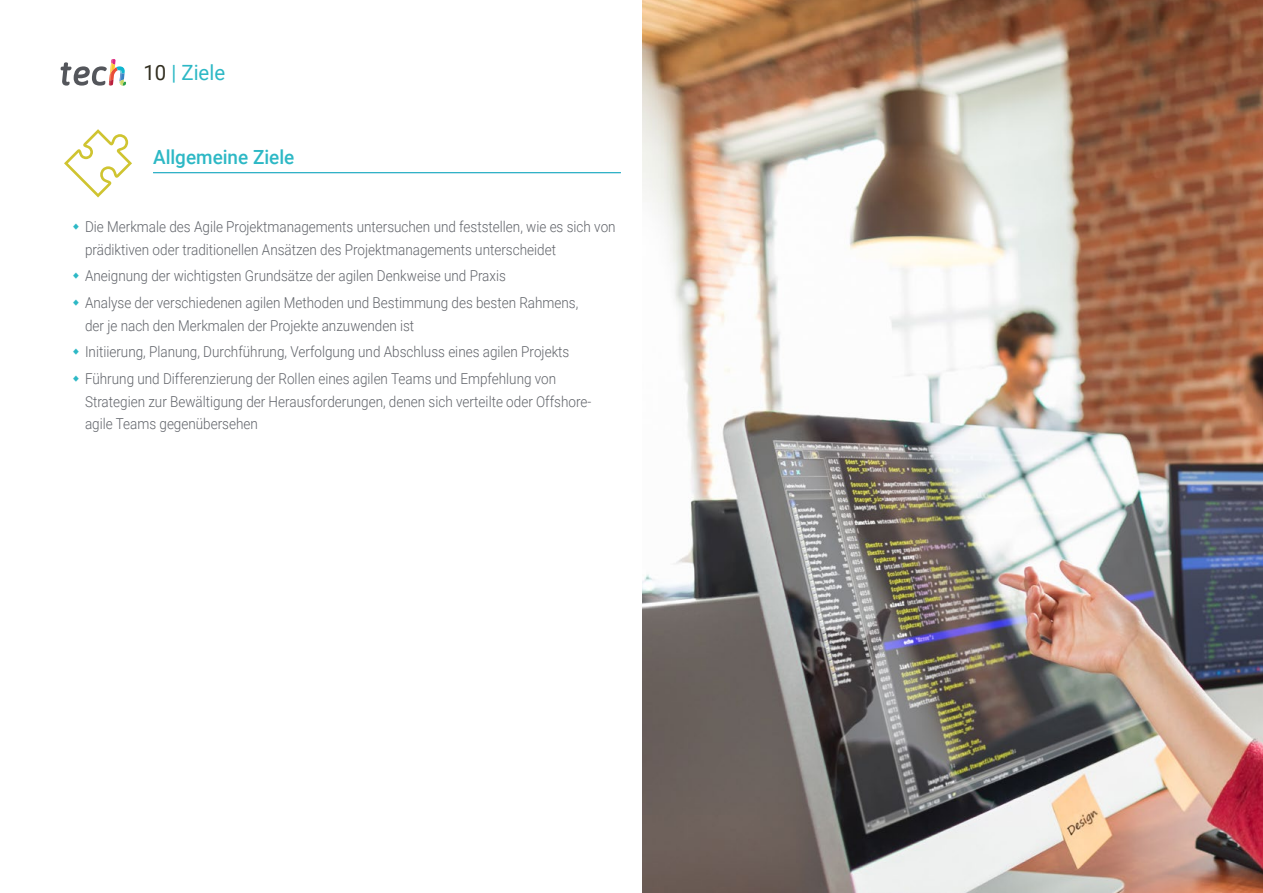
<style>
.page{position:relative;width:1263px;height:893px;background:#fff}
.page>*{position:absolute;margin:0;border:0;box-sizing:border-box;transform-origin:0 0}
.t1{font:21px "Roboto";color:#2db8c5}
.t2{font:500 19.5px "Roboto";color:#2db8c5}
.t3{font:300 15px/26.7px "Roboto";color:#61646a;scale:.9 1}
.s1{color:#312e20}
</style>
<div class="page">
<svg style="left:61px;top:59px;width:65px;height:27px"></svg>
<img style="left:642px;top:0;width:621px;height:893px">
<hr style="left:153px;top:172px;width:468px;height:1px;background:#2db8c5">
<svg style="left:64px;top:129px;width:68px;height:68px"></svg>
<h1 class="t1" style="left:144px;top:57px;width:83px"><span class="s1">10</span> | Ziele</h1>
<h2 class="t2" style="left:153px;top:144px;width:143px">Allgemeine Ziele</h2>
<p class="t3" style="left:85px;top:215px;width:591px;line-height:22.5px">Die Merkmale des Agile Projektmanagements untersuchen und feststellen, wie es sich von prädiktiven oder traditionellen Ansätzen des Projektmanagements unterscheidet</p>
<p class="t3" style="left:85px;top:262px;width:550px">Aneignung der wichtigsten Grundsätze der agilen Denkweise und Praxis<br>Analyse der verschiedenen agilen Methoden und Bestimmung des besten Rahmens,</p>
<p class="t3" style="left:85px;top:311px;width:540px">der je nach den Merkmalen der Projekte anzuwenden ist<br>Initiierung, Planung, Durchführung, Verfolgung und Abschluss eines agilen Projekts<br>Führung und Differenzierung der Rollen eines agilen Teams und Empfehlung von</p>
<p class="t3" style="left:85px;top:389px;width:564px;line-height:22.5px">Strategien zur Bewältigung der Herausforderungen, denen sich verteilte oder Offshore&shy;agile Teams gegenübersehen</p>
</div>
